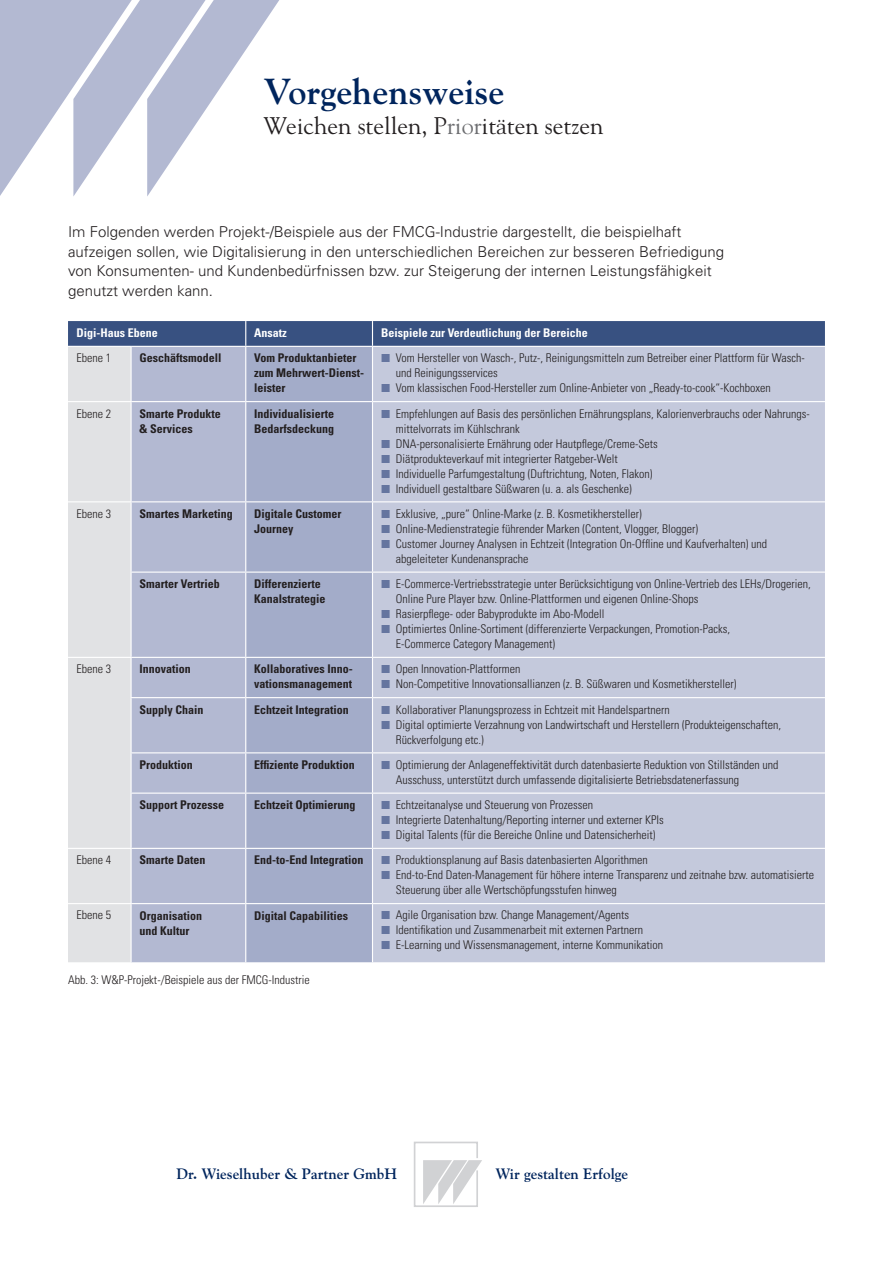
<style>
.page{position:relative;width:893px;height:1263px;background:#fff}
.page>*{position:absolute;margin:0;border:0;box-sizing:border-box;transform-origin:0 0}
.t1{font:700 36px "Goudy";color:#00255d}
.t2{font:24px "Goudy";color:#231f20}
.t3{font:300 15px/19.5px "Univers";color:#231f20}
.t4{font:700 15px "Goudy";color:#00255d}
.t5{font:300 condensed 12px/15px "Univers";color:#231f20}
.t6{font:700 condensed 12px/15px "Univers";color:#231f20}
.t7{font:700 condensed 12px "Univers";color:#fff}
.s1{color:#6c6d70}
</style>
<div class="page">
<svg style="left:413px;top:1141px;width:69px;height:66px"></svg>
<svg style="left:0;top:0;width:279px;height:196px"></svg>
<svg style="left:68px;top:321px;width:757px;height:641px;background:#bac0d5"></svg>
<h1 class="t1" style="left:264px;top:70px;width:242px">Vorgehensweise</h1>
<h2 class="t2" style="left:264px;top:111px;width:341px">Weichen stellen, P<span class="s1">rior</span>itäten setzen</h2>
<p class="t3" style="left:68px;top:222px;width:658px">Im Folgenden werden Projekt-/Beispiele aus der FMCG-Industrie dargestellt, die beispielhaft aufzeigen sollen, wie Digitalisierung in den unterschiedlichen Bereichen zur besseren Befriedigung von Konsumenten- und Kundenbedürfnissen bzw. zur Steigerung der internen Leistungsfähigkeit genutzt werden kann.</p>
<p class="t7" style="left:77px;top:325px;width:83px">Digi-Haus Ebene</p>
<p class="t7" style="left:254px;top:325px;width:34px">Ansatz</p>
<p class="t7" style="left:381px;top:325px;width:208px">Beispiele zur Verdeutlichung der Bereiche</p>
<p class="t5" style="left:77px;top:350px;width:36px">Ebene 1</p>
<p class="t6" style="left:140px;top:350px;width:83px">Geschäftsmodell</p>
<p class="t6" style="left:254px;top:350px;width:111px">Vom Produktanbieter zum Mehrwert-Dienst&shy;leister</p>
<p class="t5" style="left:396px;top:350px;width:410px">Vom Hersteller von Wasch-, Putz-, Reinigungsmitteln zum Betreiber einer Plattform für Wasch&shy;und Reinigungsservices<br>Vom klassischen Food-Hersteller zum Online-Anbieter von „Ready-to-cook“-Kochboxen</p>
<p class="t5" style="left:77px;top:406px;width:36px">Ebene 2</p>
<p class="t6" style="left:140px;top:406px;width:83px">Smarte Produkte &amp; Services</p>
<p class="t6" style="left:254px;top:406px;width:82px">Individualisierte<br>Bedarfsdeckung</p>
<p class="t5" style="left:396px;top:406px;width:415px">Empfehlungen auf Basis des persönlichen Ernährungsplans, Kalorienverbrauchs oder Nahrungs&shy;mittelvorrats im Kühlschrank<br>DNA-personalisierte Ernährung oder Hautpflege/Creme-Sets<br>Diätprodukteverkauf mit integrierter Ratgeber-Welt<br>Individuelle Parfumgestaltung (Duftrichtung, Noten, Flakon)<br>Individuell gestaltbare Süßwaren (u. a. als Geschenke)</p>
<p class="t5" style="left:77px;top:506px;width:36px">Ebene 3</p>
<p class="t6" style="left:140px;top:506px;width:95px">Smartes Marketing</p>
<p class="t6" style="left:254px;top:506px;width:89px">Digitale Customer<br>Journey</p>
<p class="t5" style="left:396px;top:506px;width:373px">Exklusive, „pure“ Online-Marke (z. B. Kosmetikhersteller)<br>Online-Medienstrategie führender Marken (Content, Vlogger, Blogger)<br>Customer Journey Analysen in Echtzeit (Integration On-Offline und Kaufverhalten) und abgeleiteter Kundenansprache</p>
<p class="t6" style="left:140px;top:576px;width:82px">Smarter Vertrieb</p>
<p class="t6" style="left:254px;top:576px;width:73px">Differenzierte<br>Kanalstrategie</p>
<p class="t5" style="left:396px;top:576px;width:416px">E-Commerce-Vertriebsstrategie unter Berücksichtigung von Online-Vertrieb des LEHs/Drogerien, Online Pure Player bzw. Online-Plattformen und eigenen Online-Shops<br>Rasierpflege- oder Babyprodukte im Abo-Modell<br>Optimiertes Online-Sortiment (differenzierte Verpackungen, Promotion-Packs,<br>E-Commerce Category Management)</p>
<p class="t5" style="left:77px;top:661px;width:36px">Ebene 3</p>
<p class="t6" style="left:140px;top:661px;width:53px">Innovation</p>
<p class="t6" style="left:254px;top:661px;width:100px">Kollaboratives Inno&shy;vationsmanagement</p>
<p class="t5" style="left:396px;top:661px;width:342px">Open Innovation-Plattformen<br>Non-Competitive Innovationsallianzen (z. B. Süßwaren und Kosmetikhersteller)</p>
<p class="t6" style="left:140px;top:702px;width:66px">Supply Chain</p>
<p class="t6" style="left:254px;top:702px;width:96px">Echtzeit Integration</p>
<p class="t5" style="left:396px;top:702px;width:387px">Kollaborativer Planungsprozess in Echtzeit mit Handelspartnern<br>Digital optimierte Verzahnung von Landwirtschaft und Herstellern (Produkteigenschaften,<br>Rückverfolgung etc.)</p>
<p class="t6" style="left:140px;top:757px;width:55px">Produktion</p>
<p class="t6" style="left:254px;top:757px;width:102px">Effiziente Produktion</p>
<p class="t5" style="left:396px;top:757px;width:384px">Optimierung der Anlageneffektivität durch datenbasierte Reduktion von Stillständen und<br>Ausschuss, unterstützt durch umfassende digitalisierte Betriebsdatenerfassung</p>
<p class="t6" style="left:140px;top:797px;width:86px">Support Prozesse</p>
<p class="t6" style="left:254px;top:797px;width:103px">Echtzeit Optimierung</p>
<p class="t5" style="left:396px;top:797px;width:269px">Echtzeitanalyse und Steuerung von Prozessen<br>Integrierte Datenhaltung/Reporting interner und externer KPIs<br>Digital Talents (für die Bereiche Online und Datensicherheit)</p>
<p class="t5" style="left:77px;top:852px;width:36px">Ebene 4</p>
<p class="t6" style="left:140px;top:852px;width:67px">Smarte Daten</p>
<p class="t6" style="left:254px;top:852px;width:111px">End-to-End Integration</p>
<p class="t5" style="left:396px;top:852px;width:420px">Produktionsplanung auf Basis datenbasierten Algorithmen<br>End-to-End Daten-Management für höhere interne Transparenz und zeitnahe bzw. automatisierte<br>Steuerung über alle Wertschöpfungsstufen hinweg</p>
<p class="t5" style="left:77px;top:908px;width:36px">Ebene 5</p>
<p class="t6" style="left:140px;top:908px;width:64px">Organisation und Kultur</p>
<p class="t6" style="left:254px;top:908px;width:96px">Digital Capabilities</p>
<p class="t5" style="left:396px;top:908px;width:269px">Agile Organisation bzw. Change Management/Agents<br>Identifikation und Zusammenarbeit mit externen Partnern<br>E-Learning und Wissensmanagement, interne Kommunikation</p>
<p class="t5" style="left:68px;top:973px;width:243px">Abb. 3: W&amp;P-Projekt-/Beispiele aus der FMCG-Industrie</p>
<p class="t4" style="left:177px;top:1165px;width:222px">Dr. Wieselhuber &amp; Partner GmbH</p>
<p class="t4" style="left:495px;top:1165px;width:134px">Wir gestalten Erfolge</p>
</div>
